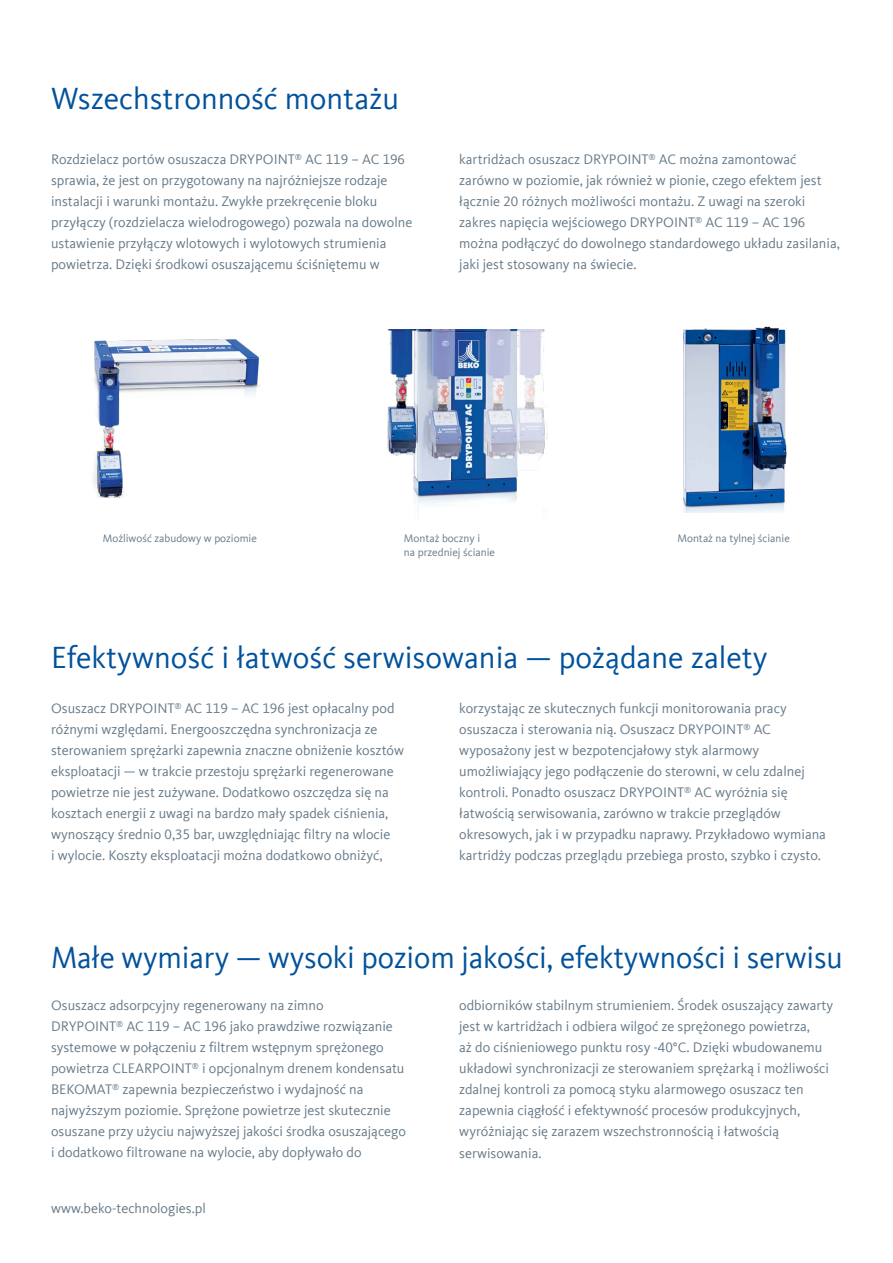
<style>
.page{position:relative;width:893px;height:1263px;background:#fff}
.page>*{position:absolute;margin:0;border:0;box-sizing:border-box;transform-origin:0 0}
.t1{font:31.5px "Kievit Offc Pro";color:#00529c}
.t2{font:14.25px/21px "Kievit Offc Pro";color:#657988}
.t3{font:11.25px/13.5px "Kievit Offc Pro";color:#657988}
</style>
<div class="page">
<img style="left:683px;top:326px;width:104px;height:187px">
<img style="left:93px;top:339px;width:167px;height:158px">
<img style="left:387px;top:330px;width:161px;height:179px">
<h1 class="t1" style="left:51px;top:80px;width:350px">Wszechstronność montażu</h1>
<p class="t2" style="left:51px;top:149px;width:363px">Rozdzielacz portów osuszacza DRYPOINT<sup>®</sup> AC 119 – AC 196 sprawia, że jest on przygotowany na najróżniejsze rodzaje instalacji i warunki montażu. Zwykłe przekręcenie bloku przyłączy (rozdzielacza wielodrogowego) pozwala na dowolne ustawienie przyłączy wlotowych i wylotowych strumienia powietrza. Dzięki środkowi osuszającemu ściśniętemu w</p>
<p class="t2" style="left:459px;top:149px;width:382px">kartridżach osuszacz DRYPOINT<sup>®</sup> AC można zamontować zarówno w poziomie, jak również w pionie, czego efektem jest łącznie 20 różnych możliwości montażu. Z uwagi na szeroki zakres napięcia wejściowego DRYPOINT<sup>®</sup> AC 119 – AC 196 można podłączyć do dowolnego standardowego układu zasilania, jaki jest stosowany na świecie.</p>
<p class="t3" style="left:103px;top:531px;width:156px">Możliwość zabudowy w poziomie</p>
<p class="t3" style="left:404px;top:531px;width:93px">Montaż boczny i<br>na przedniej ścianie</p>
<p class="t3" style="left:677px;top:531px;width:114px">Montaż na tylnej ścianie</p>
<h1 class="t1" style="left:51px;top:638px;width:718px">Efektywność i łatwość serwisowania — pożądane zalety</h1>
<p class="t2" style="left:51px;top:698px;width:355px">Osuszacz DRYPOINT<sup>®</sup> AC 119 – AC 196 jest opłacalny pod różnymi względami. Energooszczędna synchronizacja ze sterowaniem sprężarki zapewnia znaczne obniżenie kosztów eksploatacji — w trakcie przestoju sprężarki regenerowane powietrze nie jest zużywane. Dodatkowo oszczędza się na kosztach energii z uwagi na bardzo mały spadek ciśnienia, wynoszący średnio 0,35 bar, uwzględniając filtry na wlocie<br>i wylocie. Koszty eksploatacji można dodatkowo obniżyć,</p>
<p class="t2" style="left:459px;top:698px;width:368px">korzystając ze skutecznych funkcji monitorowania pracy osuszacza i sterowania nią. Osuszacz DRYPOINT<sup>®</sup> AC wyposażony jest w bezpotencjałowy styk alarmowy umożliwiający jego podłączenie do sterowni, w celu zdalnej kontroli. Ponadto osuszacz DRYPOINT<sup>®</sup> AC wyróżnia się łatwością serwisowania, zarówno w trakcie przeglądów okresowych, jak i w przypadku naprawy. Przykładowo wymiana kartridży podczas przeglądu przebiega prosto, szybko i czysto.</p>
<h1 class="t1" style="left:51px;top:939px;width:793px">Małe wymiary — wysoki poziom jakości, efektywności i serwisu</h1>
<p class="t2" style="left:51px;top:995px;width:356px">Osuszacz adsorpcyjny regenerowany na zimno<br>DRYPOINT<sup>®</sup> AC 119 – AC 196 jako prawdziwe rozwiązanie systemowe w połączeniu z filtrem wstępnym sprężonego powietrza CLEARPOINT<sup>®</sup> i opcjonalnym drenem kondensatu BEKOMAT<sup>®</sup> zapewnia bezpieczeństwo i wydajność na najwyższym poziomie. Sprężone powietrze jest skutecznie osuszane przy użyciu najwyższej jakości środka osuszającego i dodatkowo filtrowane na wylocie, aby dopływało do</p>
<p class="t2" style="left:459px;top:995px;width:375px">odbiorników stabilnym strumieniem. Środek osuszający zawarty jest w kartridżach i odbiera wilgoć ze sprężonego powietrza,<br>aż do ciśnieniowego punktu rosy -40°C. Dzięki wbudowanemu układowi synchronizacji ze sterowaniem sprężarką i możliwości zdalnej kontroli za pomocą styku alarmowego osuszacz ten zapewnia ciągłość i efektywność procesów produkcyjnych, wyróżniając się zarazem wszechstronnością i łatwością serwisowania.</p>
<p class="t2" style="left:51px;top:1198px;width:156px">www.beko-technologies.pl</p>
</div>
